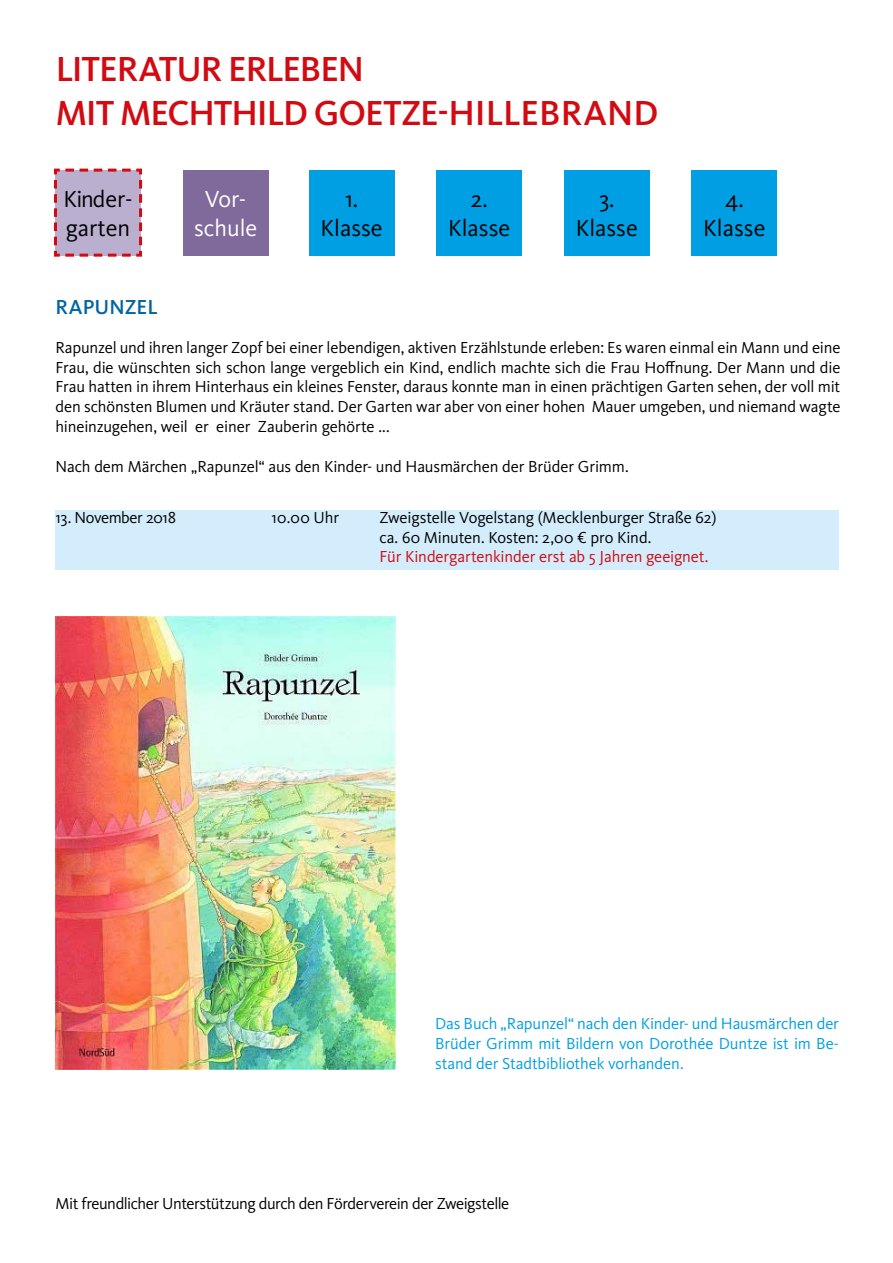
<style>
.page{position:relative;width:893px;height:1263px;background:#fff}
.page>*{position:absolute;margin:0;border:0;box-sizing:border-box;transform-origin:0 0}
.t1{font:500 36px/43.2px "Kievit OT";letter-spacing:-.03em;color:#d20a11}
.t2{font:24px/28.8px "Kievit OT";color:#000;text-align:center}
.t3{font:24px/28.8px "Kievit OT";color:#fff;text-align:center}
.t4{font:500 21px "Kievit OT";color:#0064a3}
.t5{font:16.5px/19.8px "Kievit OT";letter-spacing:-.01em;color:#000;text-align:justify}
.t6{font:16.5px/19.8px "Kievit OT";letter-spacing:-.005em;color:#009fe3;text-align:justify}
.t7{font:16.5px "Kievit OT";letter-spacing:-.03em;color:#000}
.t8{font:16.5px "Kievit OT";letter-spacing:-.01em;color:#d20a11}
</style>
<div class="page">
<div style="left:183px;top:170px;width:85px;height:85px;background:#80699b"></div>
<svg style="left:54px;top:168px;width:89px;height:89px;background:#bea5c1"></svg>
<div style="left:56px;top:510px;width:783px;height:60px;background:#d4edfc"></div>
<img style="left:56px;top:617px;width:340px;height:452px">
<div style="left:309px;top:170px;width:85px;height:85px;background:#009fe3"></div>
<div style="left:692px;top:170px;width:85px;height:85px;background:#009fe3"></div>
<div style="left:564px;top:170px;width:85px;height:85px;background:#009fe3"></div>
<div style="left:437px;top:170px;width:85px;height:85px;background:#009fe3"></div>
<h1 class="t1" style="left:56px;top:47px;width:604px">LITERATUR ERLEBEN<br>MIT MECHTHILD GOETZE-HILLEBRAND</h1>
<h2 class="t2" style="left:64px;top:185px;width:70px;text-align:left">Kinder&shy;garten</h2>
<p class="t4" style="left:56px;top:294px;width:104px">RAPUNZEL</p>
<h2 class="t3" style="left:194px;top:185px;width:65px">Vor&shy;schule</h2>
<h2 class="t2" style="left:448px;top:185px;width:64px">2.<br>Klasse</h2>
<h2 class="t2" style="left:576px;top:185px;width:64px">3.<br>Klasse</h2>
<h2 class="t2" style="left:321px;top:185px;width:64px">1.<br>Klasse</h2>
<h2 class="t2" style="left:703px;top:185px;width:64px">4.<br>Klasse</h2>
<p class="t5" style="left:56px;top:337px;width:787px">Rapunzel und ihren langer Zopf bei einer lebendigen, aktiven Erzählstunde erleben: Es waren einmal ein Mann und eine Frau, die wünschten sich schon lange vergeblich ein Kind, endlich machte sich die Frau Hoffnung. Der Mann und die Frau hatten in ihrem Hinterhaus ein kleines Fenster, daraus konnte man in einen prächtigen Garten sehen, der voll mit den schönsten Blumen und Kräuter stand. Der Garten war aber von einer hohen Mauer umgeben, und niemand wagte hineinzugehen, weil er einer Zauberin gehörte ...</p>
<p class="t5" style="left:56px;top:456px;width:575px">Nach dem Märchen „Rapunzel“ aus den Kinder- und Hausmärchen der Brüder Grimm.</p>
<p class="t7" style="left:56px;top:507px;width:122px">13. November 2018</p>
<p class="t5" style="left:272px;top:507px;width:69px">10.00 Uhr</p>
<p class="t5" style="left:379px;top:507px;width:338px">Zweigstelle Vogelstang (Mecklenburger Straße 62) ca. 60 Minuten. Kosten: 2,00 € pro Kind.</p>
<p class="t8" style="left:380px;top:547px;width:330px">Für Kindergartenkinder erst ab 5 Jahren geeignet.</p>
<p class="t6" style="left:435px;top:1014px;width:405px">Das Buch „Rapunzel“ nach den Kinder- und Hausmärchen der Brüder Grimm mit Bildern von Dorothée Duntze ist im Be&shy;stand der Stadtbibliothek vorhanden.</p>
<p class="t7" style="left:55px;top:1193px;width:455px">Mit freundlicher Unterstützung durch den Förderverein der Zweigstelle</p>
</div>
